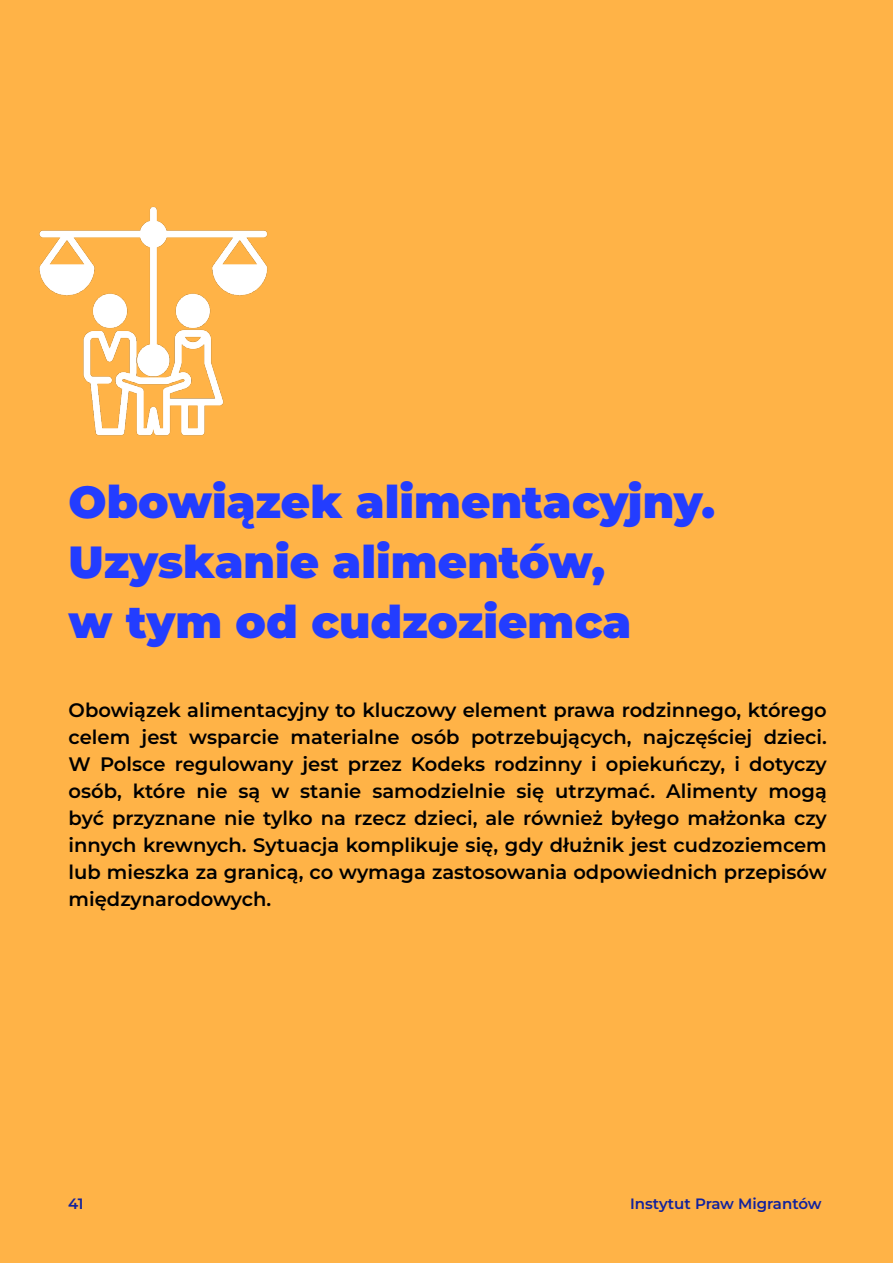
<style>
.page{position:relative;width:893px;height:1263px;background:#ffb347}
.page>*{position:absolute;margin:0;border:0;box-sizing:border-box;transform-origin:0 0}
.t1{font:900 45px/60px "Montserrat";color:#233dff}
.t2{font:600 19.5px/27px "Montserrat";color:#000;text-align:justify}
.t3{font:600 15px "Montserrat";color:#12229d}
</style>
<div class="page">
<img style="left:39px;top:206px;width:229px;height:230px">
<h1 class="t1" style="left:69px;top:469px;width:648px">Obowiązek alimentacyjny.<br>Uzyskanie alimentów,<br>w tym od cudzoziemca</h1>
<p class="t2" style="left:69px;top:696px;width:760px">Obowiązek alimentacyjny to kluczowy element prawa rodzinnego, którego celem jest wsparcie materialne osób potrzebujących, najczęściej dzieci.<br>W Polsce regulowany jest przez Kodeks rodzinny i opiekuńczy, i dotyczy osób, które nie są w stanie samodzielnie się utrzymać. Alimenty mogą być przyznane nie tylko na rzecz dzieci, ale również byłego małżonka czy innych krewnych. Sytuacja komplikuje się, gdy dłużnik jest cudzoziemcem lub mieszka za granicą, co wymaga zastosowania odpowiednich przepisów międzynarodowych.</p>
<p class="t3" style="left:68px;top:1194px;width:17px">41</p>
<p class="t3" style="left:630px;top:1194px;width:193px">Instytut Praw Migrantów</p>
</div>
